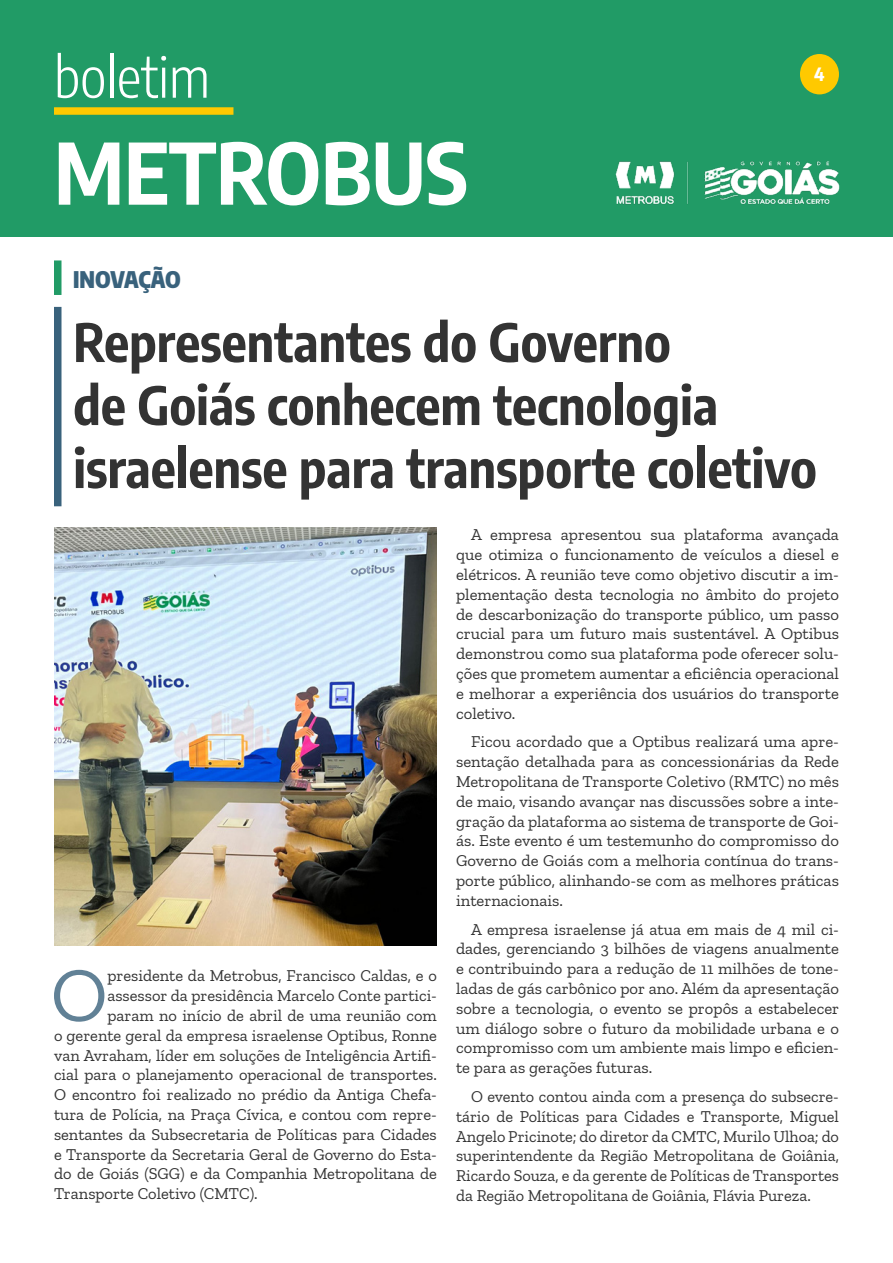
<style>
.page{position:relative;width:893px;height:1263px;background:#fff}
.page>*{position:absolute;margin:0;border:0;box-sizing:border-box;transform-origin:0 0}
.t1{font:700 84px "Encode Sans Condensed";color:#fff}
.t2{font:77.4px "Zilla Slab";color:#618196}
.t3{font:300 55.5px "Encode Sans Condensed";color:#fff}
.t4{font:700 52.5px/63px "Encode Sans Condensed";color:#333}
.t5{font:900 22.5px "Encode Sans Condensed";letter-spacing:-.015em;color:#39627c}
.t6{font:800 18px "Encode Sans Condensed";color:#fff}
.t7{font:16.5px/19.8px "Zilla Slab";color:#333;text-align:justify}
</style>
<div class="page">
<div style="left:0;top:0;width:893px;height:236px;background:#219b66"></div>
<div style="left:54px;top:107px;width:179px;height:8px;background:#ffc900"></div>
<img style="left:615px;top:161px;width:225px;height:44px">
<div style="left:800px;top:54px;width:39px;height:40px;background:#ffc900;border-radius:50%"></div>
<div style="left:54px;top:307px;width:8px;height:199px;background:#39627c"></div>
<div style="left:54px;top:260px;width:8px;height:35px;background:#219b66"></div>
<img style="left:54px;top:527px;width:383px;height:418px">
<p class="t3" style="left:54px;top:39px;width:157px">boletim</p>
<p class="t1" style="left:54px;top:110px;width:415px">METROBUS</p>
<p class="t5" style="left:73px;top:262px;width:109px">INOVAÇÃO</p>
<p class="t6" style="left:814px;top:60px;width:12px">4</p>
<p class="t4" style="left:73px;top:307px;width:745px">Representantes do Governo<br>de Goiás conhecem tecnologia israelense para transporte coletivo</p>
<p class="t2" style="left:51px;top:952px;width:58px">O</p>
<p class="t7" style="left:107px;top:966px;width:331px">presidente da Metrobus, Francisco Caldas, e o</p>
<p class="t7" style="left:107px;top:986px;width:331px">assessor da presidência Marcelo Conte partici-</p>
<p class="t7" style="left:107px;top:1006px;width:331px">param no início de abril de uma reunião com</p>
<p class="t7" style="left:54px;top:1025px;width:384px">o gerente geral da empresa israelense Optibus, Ronne</p>
<p class="t7" style="left:54px;top:1045px;width:384px">van Avraham, líder em soluções de Inteligência Artifi-</p>
<p class="t7" style="left:54px;top:1065px;width:384px">cial para o planejamento operacional de transportes.</p>
<p class="t7" style="left:54px;top:1085px;width:384px">O encontro foi realizado no prédio da Antiga Chefa-</p>
<p class="t7" style="left:54px;top:1105px;width:384px">tura de Polícia, na Praça Cívica, e contou com repre-</p>
<p class="t7" style="left:54px;top:1124px;width:384px">sentantes da Subsecretaria de Políticas para Cidades</p>
<p class="t7" style="left:54px;top:1144px;width:384px">e Transporte da Secretaria Geral de Governo do Esta-</p>
<p class="t7" style="left:54px;top:1164px;width:384px">do de Goiás (SGG) e da Companhia Metropolitana de</p>
<p class="t7" style="left:54px;top:1184px;width:205px">Transporte Coletivo (CMTC).</p>
<p class="t7" style="left:456px;top:525px;width:384px;text-indent:15px">A empresa apresentou sua plataforma avançada que otimiza o funcionamento de veículos a diesel e elétricos. A reunião teve como objetivo discutir a im&shy;plementação desta tecnologia no âmbito do projeto de descarbonização do transporte público, um passo crucial para um futuro mais sustentável. A Optibus demonstrou como sua plataforma pode oferecer solu&shy;ções que prometem aumentar a eficiência operacional e melhorar a experiência dos usuários do transporte coletivo.</p>
<p class="t7" style="left:456px;top:732px;width:384px;text-indent:15px">Ficou acordado que a Optibus realizará uma apre&shy;sentação detalhada para as concessionárias da Rede Metropolitana de Transporte Coletivo (RMTC) no mês de maio, visando avançar nas discussões sobre a inte&shy;gração da plataforma ao sistema de transporte de Goi&shy;ás. Este evento é um testemunho do compromisso do Governo de Goiás com a melhoria contínua do trans&shy;porte público, alinhando-se com as melhores práticas internacionais.</p>
<p class="t7" style="left:456px;top:919px;width:385px;text-indent:15px">A empresa israelense já atua em mais de 4 mil ci&shy;dades, gerenciando 3 bilhões de viagens anualmente e contribuindo para a redução de 11 milhões de tone&shy;ladas de gás carbônico por ano. Além da apresentação sobre a tecnologia, o evento se propôs a estabelecer um diálogo sobre o futuro da mobilidade urbana e o compromisso com um ambiente mais limpo e eficien&shy;te para as gerações futuras.</p>
<p class="t7" style="left:456px;top:1087px;width:384px;text-indent:15px">O evento contou ainda com a presença do subsecre&shy;tário de Políticas para Cidades e Transporte, Miguel Angelo Pricinote; do diretor da CMTC, Murilo Ulhoa; do superintendente da Região Metropolitana de Goiânia, Ricardo Souza, e da gerente de Políticas de Transportes da Região Metropolitana de Goiânia, Flávia Pureza.</p>
</div>
